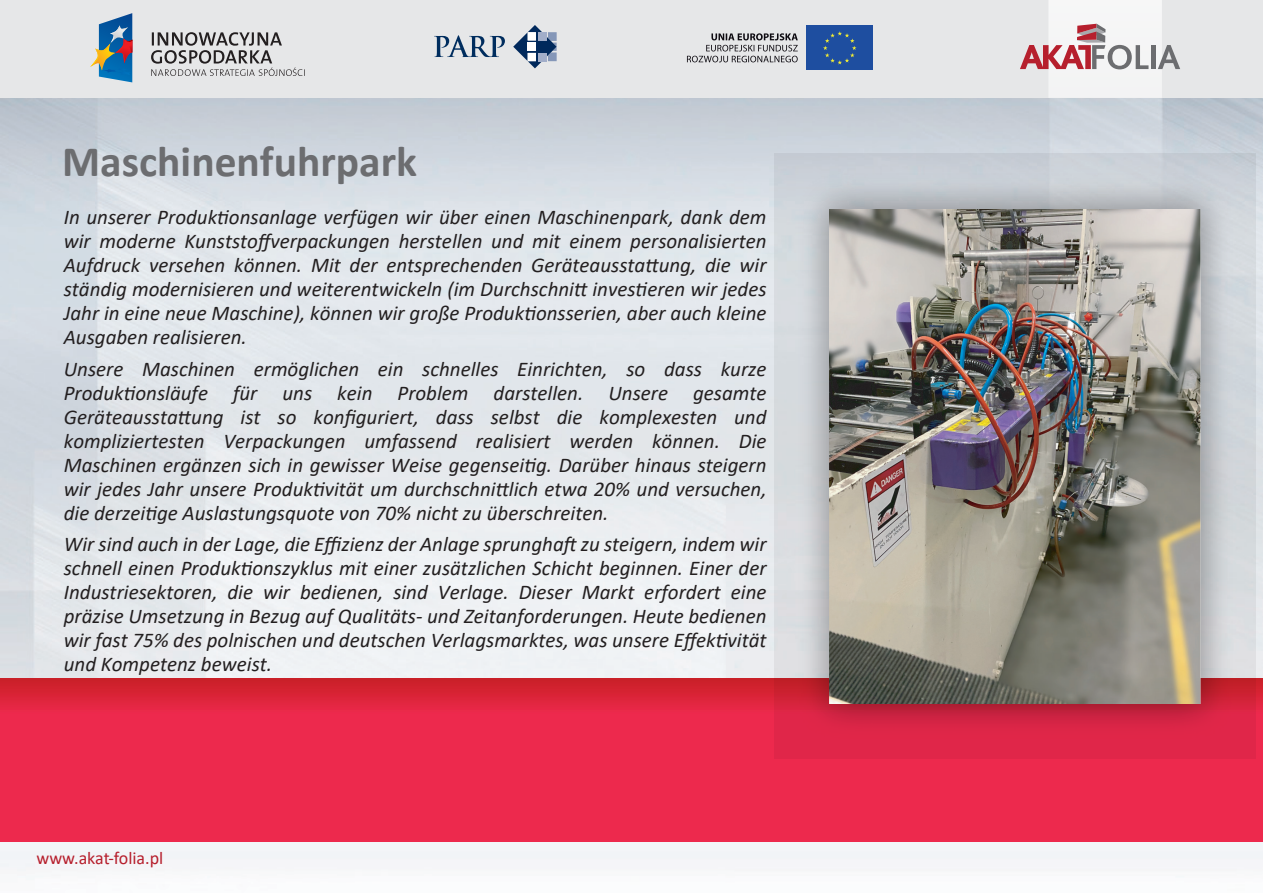
<style>
.page{position:relative;width:1263px;height:893px;background:#fff}
.page>*{position:absolute;margin:0;border:0;box-sizing:border-box;transform-origin:0 0}
.t1{font:700 43.5px "Calibri";color:#6c6d70}
.t2{font:italic 21px/24px "Calibri";color:#231f20;text-align:justify}
.t3{font:18px "Calibri";color:#b61f2d}
</style>
<div class="page">
<div style="left:0;top:0;width:1263px;height:98px;background:#e6e7e8"></div>
<div style="left:1048px;top:0;width:114px;height:98px;background:#f4f4f5"></div>
<svg style="left:513px;top:25px;width:44px;height:43px"></svg>
<svg style="left:434px;top:35px;width:71px;height:22px"></svg>
<svg style="left:151px;top:32px;width:154px;height:44px"></svg>
<svg style="left:90px;top:13px;width:42px;height:69px"></svg>
<svg style="left:687px;top:33px;width:111px;height:29px"></svg>
<div style="left:807px;top:26px;width:66px;height:44px;background:#1e4ea0"></div>
<svg style="left:823px;top:31px;width:33px;height:34px"></svg>
<hr style="left:1151px;top:45px;width:4px;height:24px;background:#6c6d70">
<svg style="left:1158px;top:45px;width:22px;height:24px"></svg>
<svg style="left:1020px;top:24px;width:128px;height:45px"></svg>
<svg style="left:0;top:678px;width:1263px;height:164px;background:#e92849"></svg>
<svg style="left:774px;top:153px;width:481px;height:606px;background:#cc9fab"></svg>
<img style="left:829px;top:209px;width:371px;height:494px">
<h1 class="t1" style="left:62px;top:131px;width:356px">Maschinenfuhrpark</h1>
<p class="t2" style="left:64px;top:204px;width:704px">In unserer Produktionsanlage verfügen wir über einen Maschinenpark, dank dem wir moderne Kunststoffverpackungen herstellen und mit einem personalisierten Aufdruck versehen können. Mit der entsprechenden Geräteausstattung, die wir ständig modernisieren und weiterentwickeln (im Durchschnitt investieren wir jedes Jahr in eine neue Maschine), können wir große Produktionsserien, aber auch kleine Ausgaben realisieren.</p>
<p class="t2" style="left:64px;top:356px;width:704px">Unsere Maschinen ermöglichen ein schnelles Einrichten, so dass kurze Produktionsläufe für uns kein Problem darstellen. Unsere gesamte Geräteausstattung ist so konfiguriert, dass selbst die komplexesten und kompliziertesten Verpackungen umfassend realisiert werden können. Die Maschinen ergänzen sich in gewisser Weise gegenseitig. Darüber hinaus steigern wir jedes Jahr unsere Produktivität um durchschnittlich etwa 20% und versuchen, die derzeitige Auslastungsquote von 70% nicht zu überschreiten.</p>
<p class="t2" style="left:64px;top:531px;width:704px">Wir sind auch in der Lage, die Effizienz der Anlage sprunghaft zu steigern, indem wir schnell einen Produktionszyklus mit einer zusätzlichen Schicht beginnen. Einer der Industriesektoren, die wir bedienen, sind Verlage. Dieser Markt erfordert eine präzise Umsetzung in Bezug auf Qualitäts- und Zeitanforderungen. Heute bedienen wir fast 75% des polnischen und deutschen Verlagsmarktes, was unsere Effektivität und Kompetenz beweist.</p>
<p class="t3" style="left:37px;top:845px;width:128px">www.akat-folia.pl</p>
</div>
